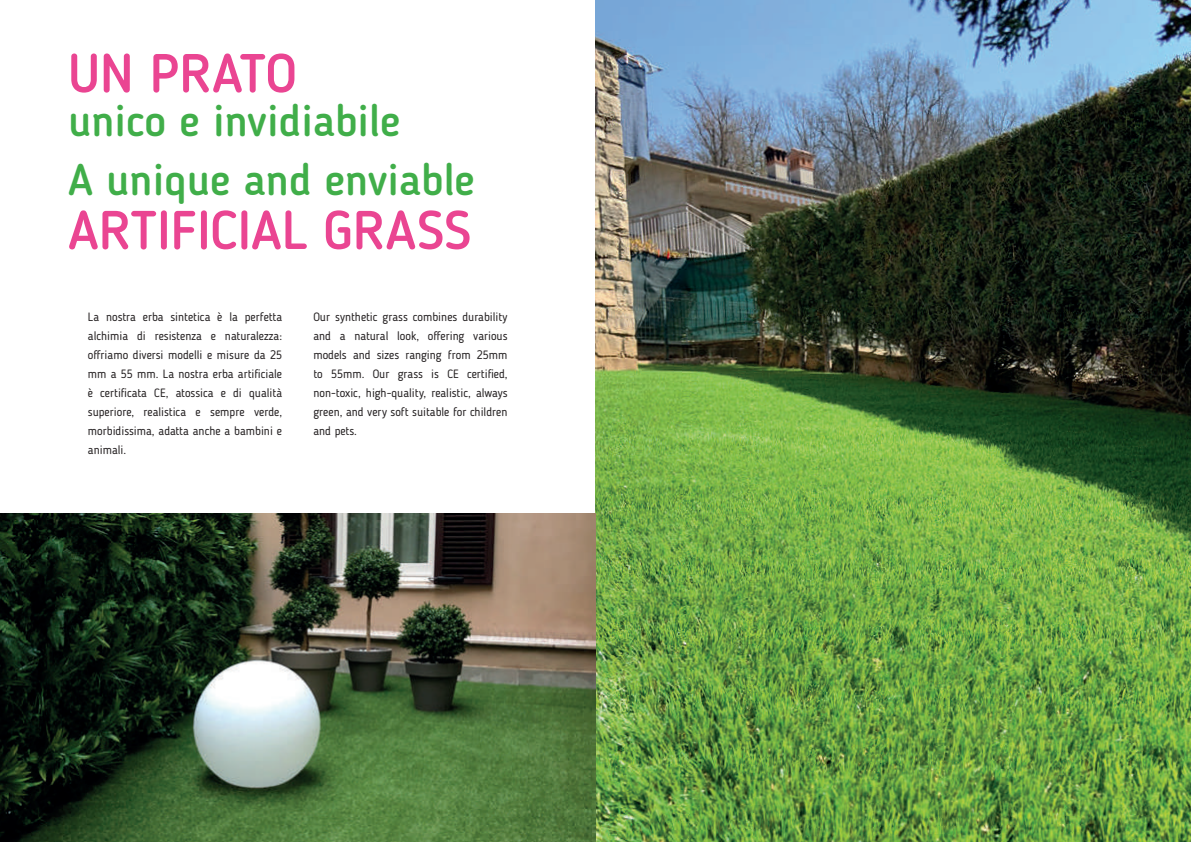
<style>
.page{position:relative;width:1191px;height:842px;background:#fff}
.page>*{position:absolute;margin:0;border:0;box-sizing:border-box;transform-origin:0 0}
.t1{font:500 54px "Blogger Sans";color:#ea4592}
.t2{font:500 44px/58.9px "Blogger Sans";color:#40ae49}
.t3{font:12px/19px "Blogger Sans";color:#231f20;text-align:justify}
</style>
<div class="page">
<img style="left:595px;top:0;width:596px;height:842px">
<img style="left:0;top:513px;width:595px;height:329px">
<h1 class="t1" style="left:68px;top:41px;width:230px">UN PRATO</h1>
<h2 class="t2" style="left:68px;top:91px;width:408px">unico e invidiabile<br>A unique and enviable</h2>
<h1 class="t1" style="left:68px;top:198px;width:405px">ARTIFICIAL GRASS</h1>
<p class="t3" style="left:88px;top:307px;width:196px">La nostra erba sintetica è la perfetta alchimia di resistenza e naturalezza: offriamo diversi modelli e misure da 25 mm a 55 mm. La nostra erba artificiale è certificata CE, atossica e di qualità superiore, realistica e sempre verde, morbidissima, adatta anche a bambini e animali.</p>
<p class="t3" style="left:313px;top:307px;width:196px">Our synthetic grass combines durability and a natural look, offering various models and sizes ranging from 25mm to 55mm. Our grass is CE certified, non-toxic, high-quality, realistic, always green, and very soft suitable for children and pets.</p>
</div>
